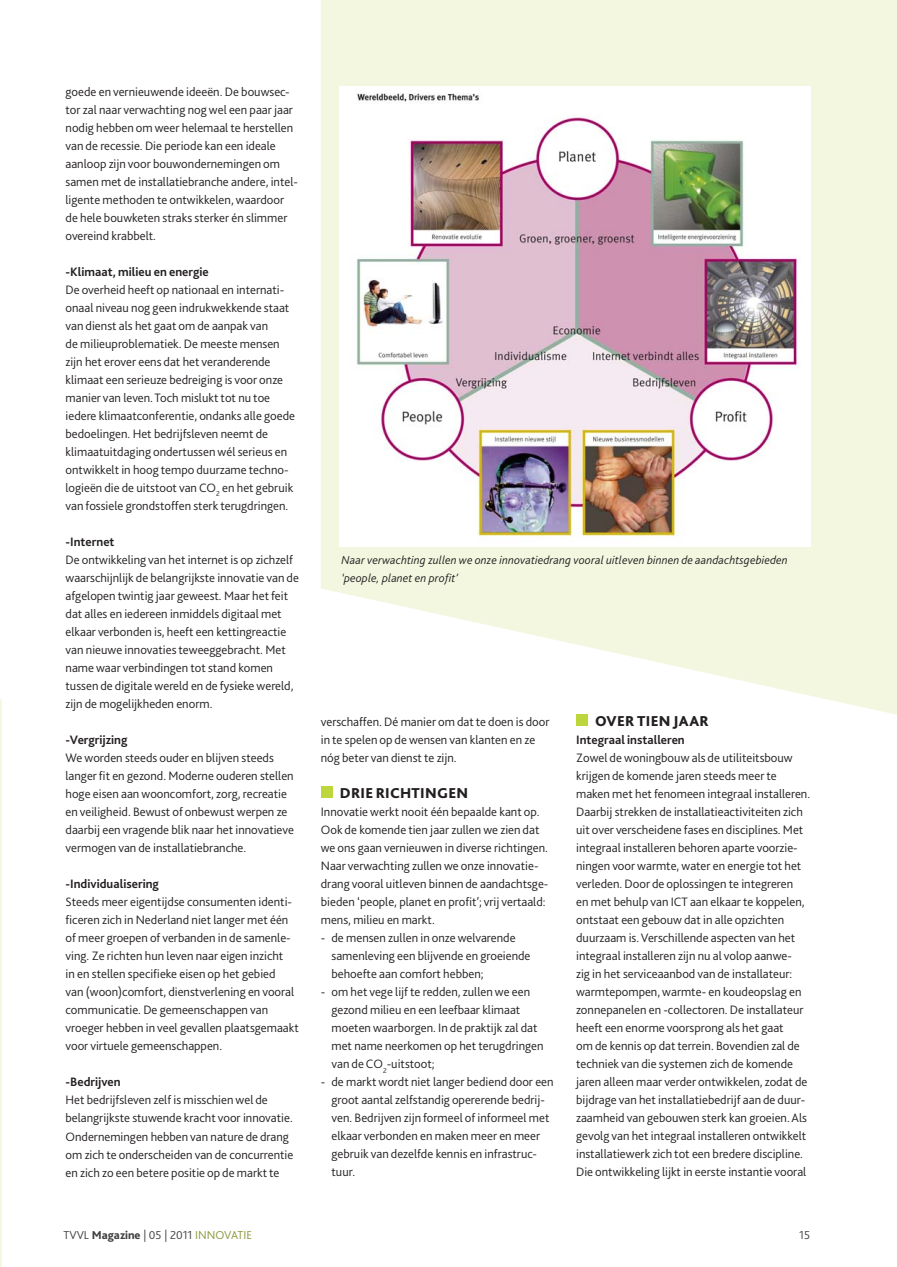
<style>
.page{position:relative;width:897px;height:1267px;background:#fff}
.page>*{position:absolute;margin:0;border:0;box-sizing:border-box;transform-origin:0 0}
.t1{font:800 15px "Bliss 2";letter-spacing:.02em;color:#231f20}
.t2{font:300 12.75px/18px "Bliss 2";color:#231f20}
.t3{font:700 12.75px "Bliss 2";color:#231f20}
.t4{font:italic 300 12px/18px "Bliss 2";letter-spacing:.01em;color:#231f20}
.t5{font:300 12px "Bliss 2";color:#3e3e3f}
.s1{font-weight:800}
.s2{color:#879735}
</style>
<div class="page">
<svg style="left:321px;top:0;width:575px;height:717px;fill:#f3f7e0"></svg>
<div style="left:321px;top:786px;width:11px;height:12px;background:#bdd63c"></div>
<div style="left:576px;top:714px;width:11px;height:12px;background:#bdd63c"></div>
<img style="left:339px;top:87px;width:471px;height:459px">
<svg style="left:0;top:699px;width:2px;height:568px"></svg>
<p class="t2" style="left:66px;top:83px;width:234px">goede en vernieuwende ideeën. De bouwsec&shy;tor zal naar verwachting nog wel een paar jaar nodig hebben om weer helemaal te herstellen van de recessie. Die periode kan een ideale aanloop zijn voor bouwondernemingen om samen met de installatiebranche andere, intel&shy;ligente methoden te ontwikkelen, waardoor de hele bouwketen straks sterker én slimmer overeind krabbelt.</p>
<p class="t3" style="left:66px;top:267px;width:145px">-Klimaat, milieu en energie</p>
<p class="t2" style="left:66px;top:281px;width:231px">De overheid heeft op nationaal en internati&shy;onaal niveau nog geen indrukwekkende staat van dienst als het gaat om de aanpak van<br>de milieuproblematiek. De meeste mensen zijn het erover eens dat het veranderende klimaat een serieuze bedreiging is voor onze manier van leven. Toch mislukt tot nu toe iedere klimaatconferentie, ondanks alle goede bedoelingen. Het bedrijfsleven neemt de klimaatuitdaging ondertussen wél serieus en ontwikkelt in hoog tempo duurzame techno&shy;logieën die de uitstoot van CO<sub>2</sub> en het gebruik van fossiele grondstoffen sterk terugdringen.</p>
<p class="t3" style="left:66px;top:537px;width:50px">-Internet</p>
<p class="t2" style="left:66px;top:551px;width:235px">De ontwikkeling van het internet is op zichzelf waarschijnlijk de belangrijkste innovatie van de afgelopen twintig jaar geweest. Maar het feit dat alles en iedereen inmiddels digitaal met elkaar verbonden is, heeft een kettingreactie van nieuwe innovaties teweeggebracht. Met name waar verbindingen tot stand komen tussen de digitale wereld en de fysieke wereld, zijn de mogelijkheden enorm.</p>
<p class="t3" style="left:66px;top:735px;width:63px">-Vergrijzing</p>
<p class="t2" style="left:66px;top:749px;width:230px">We worden steeds ouder en blijven steeds langer fit en gezond. Moderne ouderen stellen hoge eisen aan wooncomfort, zorg, recreatie en veiligheid. Bewust of onbewust werpen ze daarbij een vragende blik naar het innovatieve vermogen van de installatiebranche.</p>
<p class="t3" style="left:66px;top:879px;width:95px">-Individualisering</p>
<p class="t2" style="left:66px;top:893px;width:235px">Steeds meer eigentijdse consumenten identi&shy;ficeren zich in Nederland niet langer met één of meer groepen of verbanden in de samenle&shy;ving. Ze richten hun leven naar eigen inzicht<br>in en stellen specifieke eisen op het gebied<br>van (woon)comfort, dienstverlening en vooral communicatie. De gemeenschappen van vroeger hebben in veel gevallen plaatsgemaakt voor virtuele gemeenschappen.</p>
<p class="t3" style="left:66px;top:1077px;width:57px">-Bedrijven</p>
<p class="t2" style="left:66px;top:1091px;width:229px">Het bedrijfsleven zelf is misschien wel de belangrijkste stuwende kracht voor innovatie.<br>Ondernemingen hebben van nature de drang om zich te onderscheiden van de concurrentie en zich zo een betere positie op de markt te</p>
<p class="t4" style="left:341px;top:552px;width:447px">Naar verwachting zullen we onze innovatiedrang vooral uitleven binnen de aandachtsgebieden ‘people, planet en profit’</p>
<p class="t2" style="left:321px;top:713px;width:230px">verschaffen. Dé manier om dat te doen is door in te spelen op de wensen van klanten en ze nóg beter van dienst te zijn.</p>
<p class="t1" style="left:340px;top:788px;width:130px">DRIE RICHTINGEN</p>
<p class="t2" style="left:321px;top:803px;width:229px">Innovatie werkt nooit één bepaalde kant op.<br>Ook de komende tien jaar zullen we zien dat we ons gaan vernieuwen in diverse richtingen.<br>Naar verwachting zullen we onze innovatie&shy;drang vooral uitleven binnen de aandachtsge&shy;bieden ‘people, planet en profit’; vrij vertaald: mens, milieu en markt.</p>
<p class="t2" style="left:331px;top:929px;width:200px;text-indent:-11px">- de mensen zullen in onze welvarende samenleving een blijvende en groeiende behoefte aan comfort hebben;</p>
<p class="t2" style="left:331px;top:983px;width:213px;text-indent:-11px">- om het vege lijf te redden, zullen we een gezond milieu en een leefbaar klimaat moeten waarborgen. In de praktijk zal dat met name neerkomen op het terugdringen van de CO<sub>2</sub>-uitstoot;</p>
<p class="t2" style="left:331px;top:1073px;width:223px;text-indent:-11px">- de markt wordt niet langer bediend door een groot aantal zelfstandig opererende bedrij&shy;ven. Bedrijven zijn formeel of informeel met elkaar verbonden en maken meer en meer gebruik van dezelfde kennis en infrastruc&shy;tuur.</p>
<p class="t1" style="left:595px;top:716px;width:115px">OVER TIEN JAAR</p>
<p class="t3" style="left:576px;top:735px;width:110px">Integraal installeren</p>
<p class="t2" style="left:576px;top:749px;width:235px">Zowel de woningbouw als de utiliteitsbouw krijgen de komende jaren steeds meer te maken met het fenomeen integraal installeren.<br>Daarbij strekken de installatieactiviteiten zich uit over verscheidene fases en disciplines. Met integraal installeren behoren aparte voorzie&shy;ningen voor warmte, water en energie tot het verleden. Door de oplossingen te integreren<br>en met behulp van ICT aan elkaar te koppelen, ontstaat een gebouw dat in alle opzichten duurzaam is. Verschillende aspecten van het integraal installeren zijn nu al volop aanwe-<br>zig in het serviceaanbod van de installateur: warmtepompen, warmte- en koudeopslag en zonnepanelen en -collectoren. De installateur heeft een enorme voorsprong als het gaat<br>om de kennis op dat terrein. Bovendien zal de techniek van die systemen zich de komende jaren alleen maar verder ontwikkelen, zodat de bijdrage van het installatiebedrijf aan de duur&shy;zaamheid van gebouwen sterk kan groeien. Als gevolg van het integraal installeren ontwikkelt installatiewerk zich tot een bredere discipline.<br>Die ontwikkeling lijkt in eerste instantie vooral</p>
<p class="t5" style="left:63px;top:1229px;width:190px">TVVL <span class="s1">Magazine</span> | 05 | 2011 <span class="s2">INNOVATIE</span></p>
<p class="t5" style="left:799px;top:1229px;width:12px">15</p>
</div>
